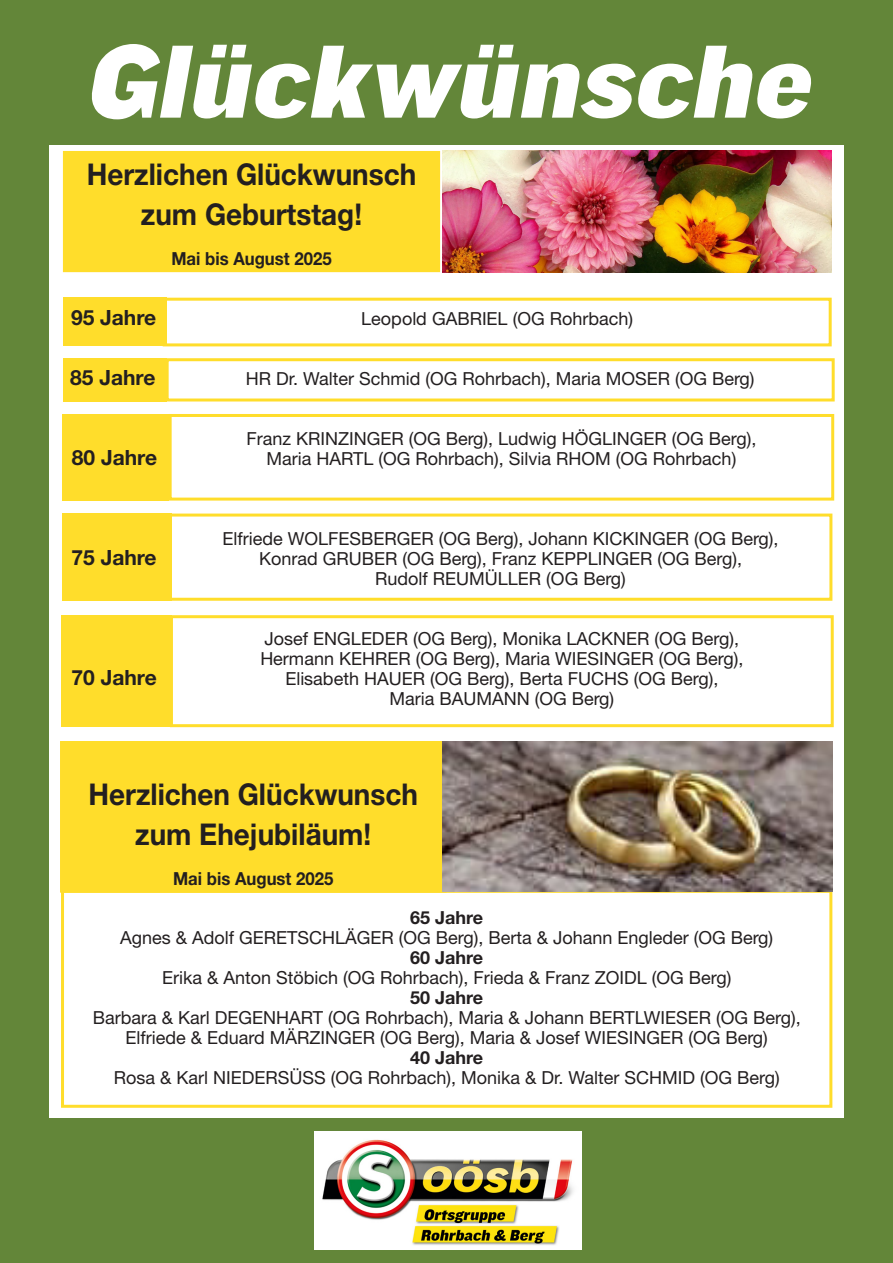
<style>
.page{position:relative;width:893px;height:1263px;background:#fff}
.page>*{position:absolute;margin:0;border:0;box-sizing:border-box;transform-origin:0 0}
.t1{font:italic 500 108px "Knock 72";color:#fff}
.t2{font:700 30px/39.9px "Helvetica Neue LT Std";color:#231f20;text-align:center;scale:.93 1}
.t3{font:700 21px "Helvetica Neue LT Std";color:#231f20}
.t4{font:18px/20px "Helvetica Neue LT Std";color:#231f20;text-align:center}
.t5{font:700 18px "Helvetica Neue LT Std";color:#231f20;scale:.93 1}
.t6{font:700 18px "Helvetica Neue LT Std";color:#231f20}
</style>
<div class="page">
<div style="left:63px;top:358px;width:104px;height:43px;background:#ffdd2b"></div>
<div style="left:0;top:0;width:893px;height:145px;background:#638639"></div>
<div style="left:0;top:1118px;width:893px;height:145px;background:#638639"></div>
<div style="left:0;top:141px;width:49px;height:1079px;background:#638639"></div>
<div style="left:844px;top:142px;width:49px;height:1080px;background:#638639"></div>
<img style="left:315px;top:1132px;width:266px;height:118px">
<div style="left:63px;top:297px;width:104px;height:49px;background:#ffdd2b"></div>
<div style="left:170px;top:615px;width:664px;height:112px;border:3px solid #ffdd2b"></div>
<div style="left:169px;top:414px;width:665px;height:87px;border:3px solid #ffdd2b"></div>
<div style="left:163px;top:298px;width:669px;height:48px;border:3px solid #ffdd2b"></div>
<div style="left:64px;top:152px;width:375px;height:119px;background:#ffdd2b"></div>
<div style="left:63px;top:151px;width:377px;height:121px;border:2px solid #ffdd2b"></div>
<div style="left:61px;top:615px;width:111px;height:112px;background:#ffdd2b"></div>
<div style="left:62px;top:414px;width:106px;height:87px;background:#ffdd2b"></div>
<div style="left:61px;top:742px;width:385px;height:150px;background:#ffdd2b"></div>
<div style="left:60px;top:741px;width:386px;height:152px;border:2px solid #ffdd2b"></div>
<div style="left:61px;top:890px;width:771px;height:218px;border:3px solid #ffdd2b"></div>
<img style="left:442px;top:151px;width:389px;height:121px">
<div style="left:166px;top:358px;width:669px;height:43px;border:3px solid #ffdd2b"></div>
<div style="left:169px;top:513px;width:663px;height:88px;border:3px solid #ffdd2b"></div>
<div style="left:62px;top:513px;width:110px;height:88px;background:#ffdd2b"></div>
<img style="left:442px;top:741px;width:391px;height:150px">
<h1 class="t1" style="left:84px;top:23px;width:726px">Glückwünsche</h1>
<h2 class="t2" style="left:87px;top:154px;width:356px">Herzlichen Glückwunsch zum Geburtstag!</h2>
<p class="t5" style="left:171px;top:247px;width:174px">Mai bis August 2025</p>
<p class="t3" style="left:71px;top:304px;width:87px">95 Jahre</p>
<p class="t4" style="left:361px;top:308px;width:273px">Leopold GABRIEL (OG Rohrbach)</p>
<p class="t3" style="left:70px;top:364px;width:87px">85 Jahre</p>
<p class="t4" style="left:246px;top:368px;width:510px">HR Dr. Walter Schmid (OG Rohrbach), Maria MOSER (OG Berg)</p>
<p class="t3" style="left:72px;top:444px;width:87px">80 Jahre</p>
<p class="t3" style="left:71px;top:544px;width:87px">75 Jahre</p>
<p class="t3" style="left:72px;top:664px;width:87px">70 Jahre</p>
<p class="t4" style="left:246px;top:428px;width:511px">Franz KRINZINGER (OG Berg), Ludwig HÖGLINGER (OG Berg),<br>Maria HARTL (OG Rohrbach), Silvia RHOM (OG Rohrbach)</p>
<p class="t4" style="left:223px;top:528px;width:557px">Elfriede WOLFESBERGER (OG Berg), Johann KICKINGER (OG Berg),<br>Konrad GRUBER (OG Berg), Franz KEPPLINGER (OG Berg),<br>Rudolf REUMÜLLER (OG Berg)</p>
<p class="t4" style="left:260px;top:628px;width:484px">Josef ENGLEDER (OG Berg), Monika LACKNER (OG Berg), Hermann KEHRER (OG Berg), Maria WIESINGER (OG Berg), Elisabeth HAUER (OG Berg), Berta FUCHS (OG Berg),<br>Maria BAUMANN (OG Berg)</p>
<h2 class="t2" style="left:88px;top:773px;width:356px">Herzlichen Glückwunsch zum Ehejubiläum!</h2>
<p class="t5" style="left:173px;top:867px;width:174px">Mai bis August 2025</p>
<p class="t6" style="left:410px;top:907px;width:75px">65 Jahre</p>
<p class="t4" style="left:120px;top:928px;width:655px">Agnes &amp; Adolf GERETSCHLÄGER (OG Berg), Berta &amp; Johann Engleder (OG Berg)</p>
<p class="t6" style="left:410px;top:947px;width:75px">60 Jahre</p>
<p class="t4" style="left:162px;top:968px;width:571px">Erika &amp; Anton Stöbich (OG Rohrbach), Frieda &amp; Franz ZOIDL (OG Berg)</p>
<p class="t6" style="left:410px;top:987px;width:75px">50 Jahre</p>
<p class="t4" style="left:93px;top:1008px;width:709px">Barbara &amp; Karl DEGENHART (OG Rohrbach), Maria &amp; Johann BERTLWIESER (OG Berg),<br>Elfriede &amp; Eduard MÄRZINGER (OG Berg), Maria &amp; Josef WIESINGER (OG Berg)</p>
<p class="t6" style="left:410px;top:1047px;width:75px">40 Jahre</p>
<p class="t4" style="left:114px;top:1068px;width:667px">Rosa &amp; Karl NIEDERSÜSS (OG Rohrbach), Monika &amp; Dr. Walter SCHMID (OG Berg)</p>
</div>
